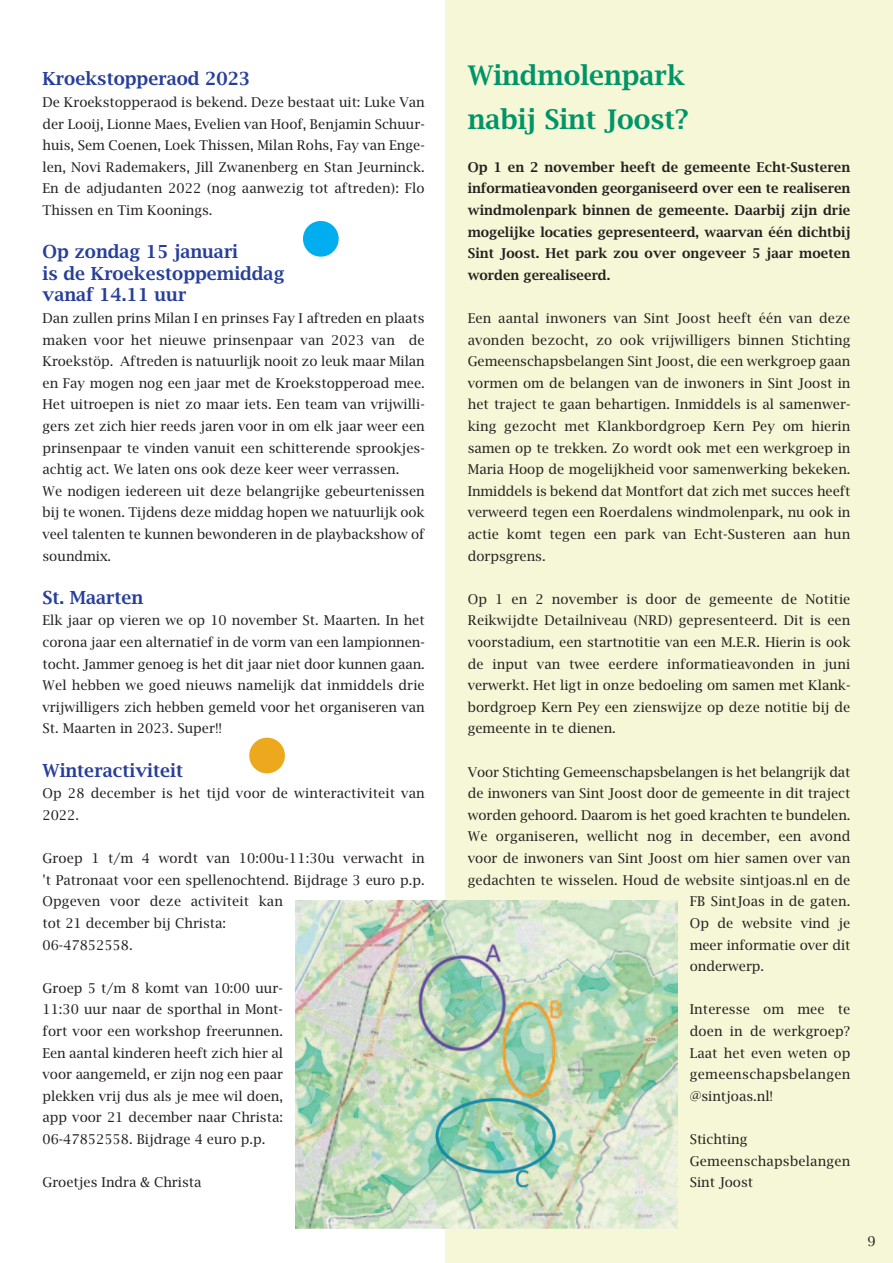
<style>
.page{position:relative;width:893px;height:1263px;background:#fff}
.page>*{position:absolute;margin:0;border:0;box-sizing:border-box;transform-origin:0 0}
.t1{font:600 27px/43.2px "Lucida Bright";color:#009469}
.t2{font:600 18px/21.6px "Lucida Bright";color:#283f99}
.t3{font:13.5px/21.6px "Lucida Bright";color:#231f20;text-align:justify}
.t4{font:600 13.5px/21.6px "Lucida Bright";letter-spacing:.01em;color:#231f20;text-align:justify}
</style>
<div class="page">
<div style="left:446px;top:0;width:447px;height:1263px;background:#f6f7d6"></div>
<div style="left:303px;top:221px;width:36px;height:36px;background:#00aeef;border-radius:50%"></div>
<div style="left:249px;top:738px;width:36px;height:35px;background:#eca91d;border-radius:50%"></div>
<img style="left:295px;top:901px;width:383px;height:327px">
<h2 class="t2" style="left:43px;top:68px;width:209px">Kroekstopperaod 2023</h2>
<p class="t3" style="left:43px;top:92px;width:384px">De Kroekstopperaod is bekend. Deze bestaat uit: Luke Van der Looij, Lionne Maes, Evelien van Hoof, Benjamin Schuur&shy;huis, Sem Coenen, Loek Thissen, Milan Rohs, Fay van Enge&shy;len, Novi Rademakers, Jill Zwanenberg en Stan Jeurninck.<br>En de adjudanten 2022 (nog aanwezig tot aftreden): Flo Thissen en Tim Koonings.</p>
<h2 class="t2" style="left:43px;top:241px;width:243px">Op zondag 15 januari<br>is de Kroekestoppemiddag vanaf 14.11 uur</h2>
<p class="t3" style="left:43px;top:308px;width:384px;text-align:left">Dan zullen prins Milan I en prinses Fay I aftreden en plaats maken voor het nieuwe prinsenpaar van 2023 van de Kroekstöp. Aftreden is natuurlijk nooit zo leuk maar Milan en Fay mogen nog een jaar met de Kroekstopperoad mee.<br>Het uitroepen is niet zo maar iets. Een team van vrijwilli&shy;gers zet zich hier reeds jaren voor in om elk jaar weer een prinsenpaar te vinden vanuit een schitterende sprookjes&shy;achtig act. We laten ons ook deze keer weer verrassen.<br>We nodigen iedereen uit deze belangrijke gebeurtenissen bij te wonen. Tijdens deze middag hopen we natuurlijk ook veel talenten te kunnen bewonderen in de playbackshow of soundmix.</p>
<h2 class="t2" style="left:43px;top:587px;width:102px">St. Maarten</h2>
<p class="t3" style="left:43px;top:610px;width:384px">Elk jaar op vieren we op 10 november St. Maarten. In het corona jaar een alternatief in de vorm van een lampionnen&shy;tocht. Jammer genoeg is het dit jaar niet door kunnen gaan.<br>Wel hebben we goed nieuws namelijk dat inmiddels drie vrijwilligers zich hebben gemeld voor het organiseren van St. Maarten in 2023. Super!!</p>
<h2 class="t2" style="left:43px;top:760px;width:142px">Winteractiviteit</h2>
<p class="t3" style="left:43px;top:783px;width:384px">Op 28 december is het tijd voor de winteractiviteit van<br>2022.</p>
<p class="t3" style="left:43px;top:848px;width:384px;text-align:left">Groep 1 t/m 4 wordt van 10:00u-11:30u verwacht in 't Patronaat voor een spellenochtend. Bijdrage 3 euro p.p.<br>Opgeven voor deze activiteit kan<br>tot 21 december bij Christa:<br>06-47852558.</p>
<p class="t3" style="left:43px;top:977px;width:242px">Groep 5 t/m 8 komt van 10:00 uur-11:30 uur naar de sporthal in Mont&shy;fort voor een workshop freerunnen.<br>Een aantal kinderen heeft zich hier al voor aangemeld, er zijn nog een paar plekken vrij dus als je mee wil doen, app voor 21 december naar Christa:<br>06-47852558. Bijdrage 4 euro p.p.</p>
<p class="t3" style="left:43px;top:1172px;width:160px">Groetjes Indra &amp; Christa</p>
<h1 class="t1" style="left:468px;top:54px;width:222px">Windmolenpark nabij Sint Joost?</h1>
<p class="t4" style="left:468px;top:156px;width:384px">Op 1 en 2 november heeft de gemeente Echt-Susteren informatieavonden georganiseerd over een te realiseren windmolenpark binnen de gemeente. Daarbij zijn drie mogelijke locaties gepresenteerd, waarvan één dichtbij Sint Joost. Het park zou over ongeveer 5 jaar moeten worden gerealiseerd.</p>
<p class="t3" style="left:468px;top:308px;width:384px">Een aantal inwoners van Sint Joost heeft één van deze avonden bezocht, zo ook vrijwilligers binnen Stichting Gemeenschapsbelangen Sint Joost, die een werkgroep gaan vormen om de belangen van de inwoners in Sint Joost in het traject te gaan behartigen. Inmiddels is al samenwer&shy;king gezocht met Klankbordgroep Kern Pey om hierin samen op te trekken. Zo wordt ook met een werkgroep in Maria Hoop de mogelijkheid voor samenwerking bekeken.<br>Inmiddels is bekend dat Montfort dat zich met succes heeft verweerd tegen een Roerdalens windmolenpark, nu ook in actie komt tegen een park van Echt-Susteren aan hun dorpsgrens.</p>
<p class="t3" style="left:468px;top:588px;width:384px">Op 1 en 2 november is door de gemeente de Notitie Reikwijdte Detailniveau (NRD) gepresenteerd. Dit is een voorstadium, een startnotitie van een M.E.R. Hierin is ook de input van twee eerdere informatieavonden in juni verwerkt. Het ligt in onze bedoeling om samen met Klank&shy;bordgroep Kern Pey een zienswijze op deze notitie bij de gemeente in te dienen.</p>
<p class="t3" style="left:468px;top:761px;width:384px">Voor Stichting Gemeenschapsbelangen is het belangrijk dat</p>
<p class="t3" style="left:468px;top:783px;width:384px">de inwoners van Sint Joost door de gemeente in dit traject</p>
<p class="t3" style="left:468px;top:804px;width:384px">worden gehoord. Daarom is het goed krachten te bundelen.</p>
<p class="t3" style="left:468px;top:826px;width:384px">We organiseren, wellicht nog in december, een avond</p>
<p class="t3" style="left:468px;top:848px;width:384px">voor de inwoners van Sint Joost om hier samen over van</p>
<p class="t3" style="left:468px;top:869px;width:384px">gedachten te wisselen. Houd de website sintjoas.nl en de</p>
<p class="t3" style="left:690px;top:891px;width:162px">FB SintJoas in de gaten.</p>
<p class="t3" style="left:690px;top:912px;width:162px">Op de website vind je</p>
<p class="t3" style="left:690px;top:934px;width:162px">meer informatie over dit</p>
<p class="t3" style="left:690px;top:956px;width:76px">onderwerp.</p>
<p class="t3" style="left:690px;top:999px;width:162px">Interesse om mee te doen in de werkgroep?<br>Laat het even weten op gemeenschapsbelangen @sintjoas.nl!</p>
<p class="t3" style="left:690px;top:1128px;width:162px;text-align:left">Stichting<br>Gemeenschapsbelangen<br>Sint Joost</p>
<p class="t3" style="left:868px;top:1230px;width:10px">9</p>
</div>
